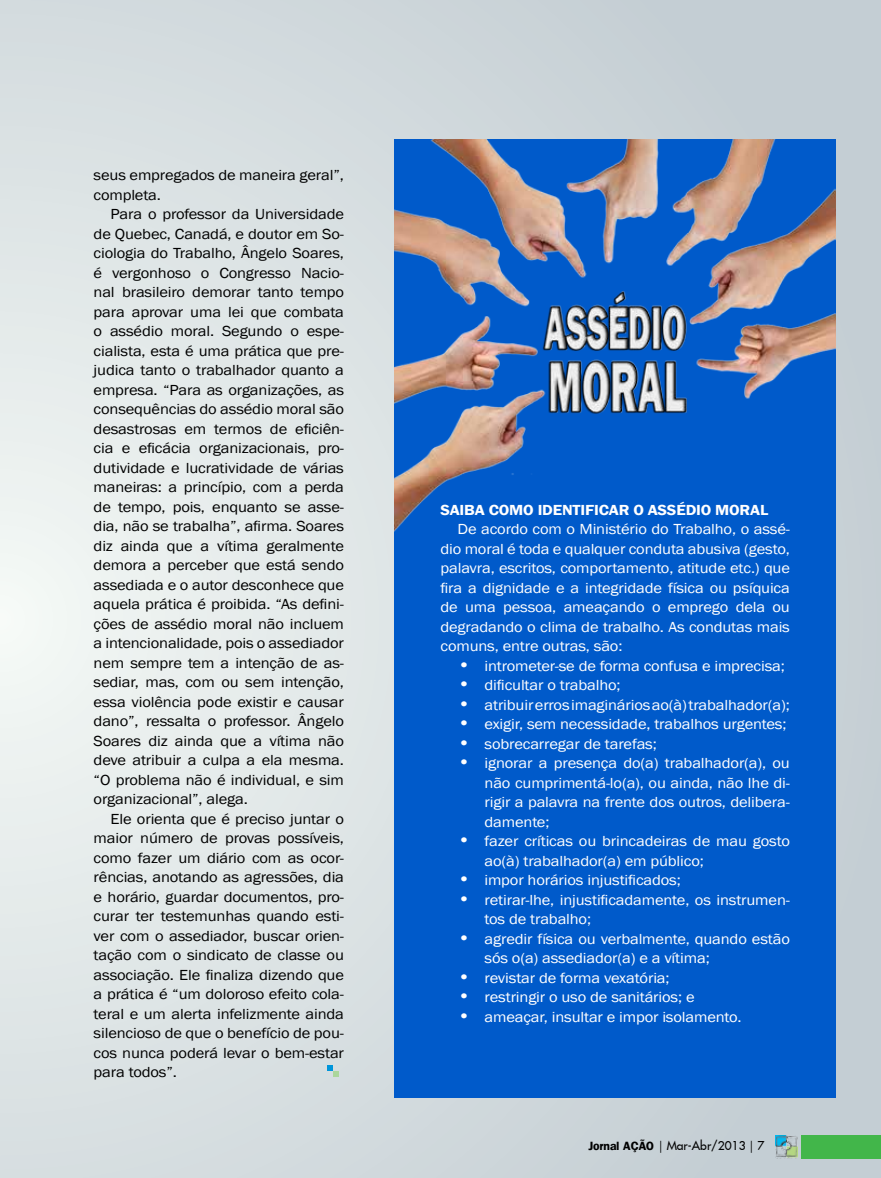
<style>
.page{position:relative;width:881px;height:1178px;background:#fff}
.page>*{position:absolute;margin:0;border:0;box-sizing:border-box;transform-origin:0 0}
.t1{font:15px/19.5px "Franklin Gothic";letter-spacing:-.01em;color:#000;text-align:justify;scale:1.1 1}
.t2{font:15px/19.5px "Franklin Gothic";letter-spacing:-.01em;color:#fff;scale:1.1 1}
.t3{font:600 15px "Franklin Gothic";letter-spacing:-.01em;color:#fff;scale:1.1 1}
.t4{font:12px "Fujiyama 2 Plain";color:#000}
.s1{font-size:18px}
.s2{font-family:"Frankfurt";font-weight:700}
.s3{font-family:"Aldine 401 BT Roman A"}
</style>
<div class="page">
<div style="left:0;top:0;width:880px;height:1178px;background:linear-gradient(to right,#e7edec,#bec9d0)"></div>
<div style="left:394px;top:140px;width:441px;height:958px;background:#005aca"></div>
<img style="left:394px;top:140px;width:441px;height:392px">
<img style="left:774px;top:1135px;width:23px;height:23px">
<div style="left:801px;top:1135px;width:79px;height:23px;background:#42b64a"></div>
<svg style="left:327px;top:1065px;width:12px;height:12px"></svg>
<p class="t1" style="left:94px;top:166px;width:229px">seus empregados de maneira geral”, completa.</p>
<p class="t1" style="left:94px;top:205px;width:229px;text-indent:17px">Para o professor da Universidade de Quebec, Canadá, e doutor em So&shy;ciologia do Trabalho, Ângelo Soares, é vergonhoso o Congresso Nacio&shy;nal brasileiro demorar tanto tempo para aprovar uma lei que combata o assédio moral. Segundo o espe&shy;cialista, esta é uma prática que pre&shy;judica tanto o trabalhador quanto a empresa. “Para as organizações, as consequências do assédio moral são desastrosas em termos de eficiên&shy;cia e eficácia organizacionais, pro&shy;dutividade e lucratividade de várias maneiras: a princípio, com a perda de tempo, pois, enquanto se asse&shy;dia, não se trabalha”, afirma. Soares diz ainda que a vítima geralmente demora a perceber que está sendo assediada e o autor desconhece que aquela prática é proibida. “As defini&shy;ções de assédio moral não incluem a intencionalidade, pois o assediador nem sempre tem a intenção de as&shy;sediar, mas, com ou sem intenção, essa violência pode existir e causar dano”, ressalta o professor. Ângelo Soares diz ainda que a vítima não deve atribuir a culpa a ela mesma. “O problema não é individual, e sim organizacional”, alega.</p>
<p class="t1" style="left:94px;top:809px;width:229px;text-indent:17px">Ele orienta que é preciso juntar o maior número de provas possíveis, como fazer um diário com as ocor&shy;rências, anotando as agressões, dia e horário, guardar documentos, pro&shy;curar ter testemunhas quando esti&shy;ver com o assediador, buscar orien&shy;tação com o sindicato de classe ou associação. Ele finaliza dizendo que a prática é “um doloroso efeito cola&shy;teral e um alerta infelizmente ainda silencioso de que o benefício de pou&shy;cos nunca poderá levar o bem-estar para todos”.</p>
<p class="t3" style="left:440px;top:500px;width:97px">SAI BACOMOIDENTIFICA</p>
<p class="t3" style="left:618px;top:500px;width:36px">R O ASSÉDIO</p>
<p class="t3" style="left:714px;top:500px;width:42px">MORAL</p>
<p class="t2" style="left:440px;top:520px;width:319px;text-align:justify;text-indent:17px">De acordo com o Ministério do Trabalho, o assé&shy;dio moral é toda e qualquer conduta abusiva (gesto, palavra, escritos, comportamento, atitude etc.) que fira a dignidade e a integridade física ou psíquica de uma pessoa, ameaçando o emprego dela ou degradando o clima de trabalho. As condutas mais comuns, entre outras, são:</p>
<p class="t2" style="left:457px;top:656px;width:299px"><span class="s1">•</span> intrometer-se de forma confusa e imprecisa;</p>
<p class="t2" style="left:457px;top:676px;width:150px"><span class="s1">•</span> dificultar o trabalho;</p>
<p class="t2" style="left:457px;top:695px;width:303px"><span class="s1">•</span> atribuir erros imaginários ao(à) trabalhador(a);</p>
<p class="t2" style="left:457px;top:715px;width:300px"><span class="s1">•</span> exigir, sem necessidade, trabalhos urgentes;</p>
<p class="t2" style="left:457px;top:734px;width:183px"><span class="s1">•</span> sobrecarregar de tarefas;</p>
<p class="t2" style="left:484px;top:754px;width:279px;text-align:justify;text-indent:-27px"><span class="s1">•</span> ignorar a presença do(a) trabalhador(a), ou não cumprimentá-lo(a), ou ainda, não lhe di&shy;rigir a palavra na frente dos outros, delibera&shy;damente;</p>
<p class="t2" style="left:484px;top:832px;width:279px;text-indent:-27px"><span class="s1">•</span> fazer críticas ou brincadeiras de mau gosto ao(à) trabalhador(a) em público;</p>
<p class="t2" style="left:457px;top:871px;width:204px"><span class="s1">•</span> impor horários injustificados;</p>
<p class="t2" style="left:484px;top:890px;width:279px;text-indent:-27px"><span class="s1">•</span> retirar-lhe, injustificadamente, os instrumen&shy;tos de trabalho;</p>
<p class="t2" style="left:484px;top:929px;width:279px;text-indent:-27px"><span class="s1">•</span> agredir física ou verbalmente, quando estão sós o(a) assediador(a) e a vítima;</p>
<p class="t2" style="left:457px;top:968px;width:194px"><span class="s1">•</span> revistar de forma vexatória;</p>
<p class="t2" style="left:457px;top:988px;width:217px"><span class="s1">•</span> restringir o uso de sanitários; e</p>
<p class="t2" style="left:457px;top:1007px;width:260px"><span class="s1">•</span> ameaçar, insultar e impor isolamento.</p>
<p class="t4" style="left:588px;top:1138px;width:177px"><span class="s2">Jornal AÇÃO</span> <span class="s3">|</span> Mar-Abr/2013 <span class="s3">|</span> 7</p>
</div>
